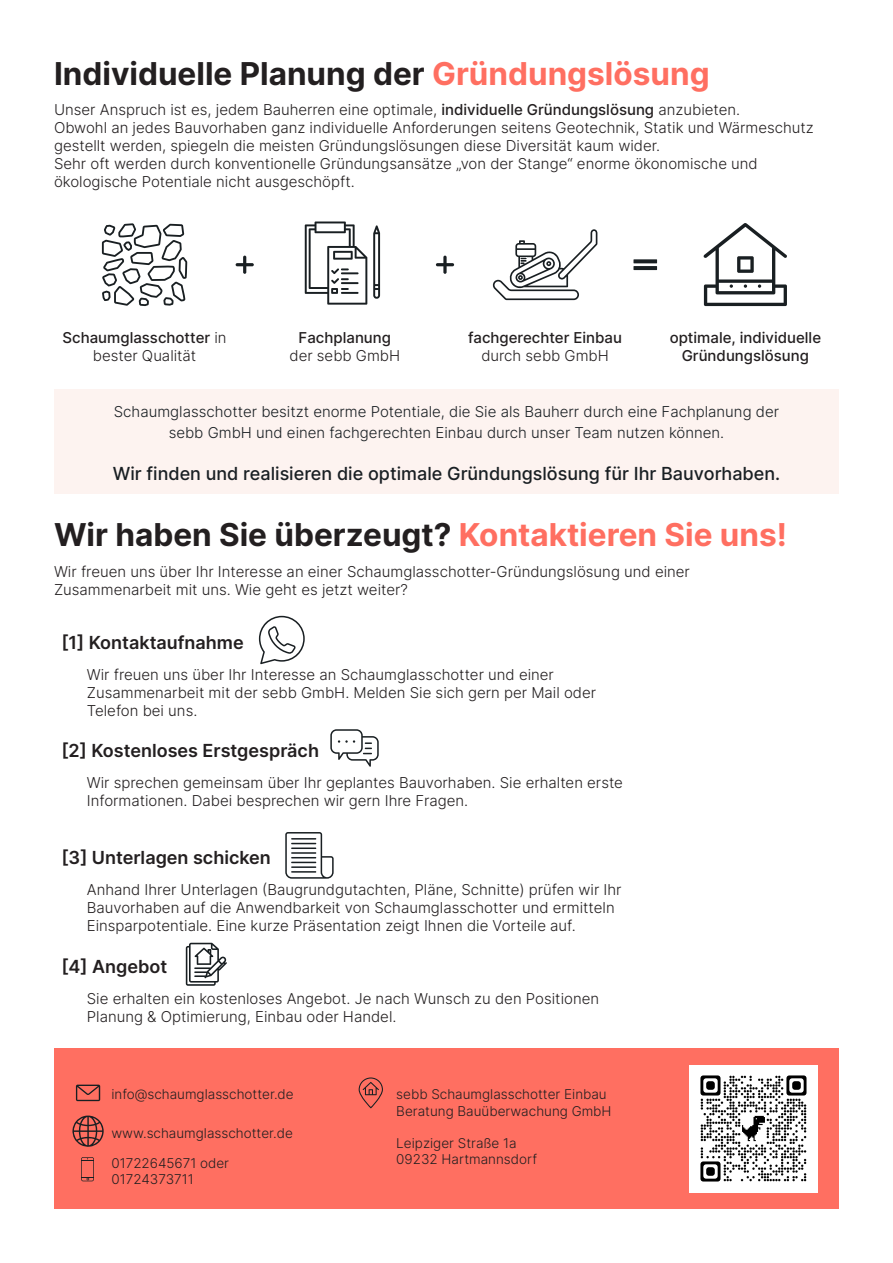
<style>
.page{position:relative;width:893px;height:1263px;background:#fff}
.page>*{position:absolute;margin:0;border:0;box-sizing:border-box;transform-origin:0 0}
.t1{font:700 31.5px "Inter";color:#231f20}
.t2{font:600 18px "Inter";color:#231f20}
.t3{font:500 18px "Inter";color:#191f23}
.t4{font:300 15px/18px "Inter";color:#231f20}
.t5{font:300 15px "Inter";color:#191f23}
.t6{font:500 15px/18px "Inter";color:#231f20;text-align:center}
.t7{font:300 13.5px/16.2px "Inter";color:#231f20}
.s1{color:#ff6f61}
.s2{font-weight:500}
.s3{font-weight:300}
</style>
<div class="page">
<div style="left:54px;top:1048px;width:785px;height:161px;background:#ff6f61"></div>
<svg style="left:259px;top:616px;width:46px;height:48px"></svg>
<svg style="left:330px;top:729px;width:49px;height:38px"></svg>
<svg style="left:285px;top:832px;width:49px;height:47px"></svg>
<svg style="left:186px;top:943px;width:41px;height:43px"></svg>
<svg style="left:76px;top:1084px;width:24px;height:17px"></svg>
<svg style="left:72px;top:1115px;width:32px;height:32px"></svg>
<svg style="left:81px;top:1157px;width:13px;height:24px"></svg>
<svg style="left:359px;top:1077px;width:24px;height:31px"></svg>
<img style="left:690px;top:1065px;width:127px;height:127px">
<div style="left:54px;top:389px;width:785px;height:104px;background:#fdf3f0"></div>
<svg style="left:102px;top:223px;width:85px;height:83px"></svg>
<svg style="left:373px;top:225px;width:7px;height:74px"></svg>
<svg style="left:305px;top:221px;width:62px;height:84px"></svg>
<svg style="left:492px;top:229px;width:105px;height:71px"></svg>
<svg style="left:236px;top:256px;width:18px;height:18px"></svg>
<svg style="left:436px;top:256px;width:18px;height:18px"></svg>
<svg style="left:633px;top:259px;width:24px;height:11px"></svg>
<svg style="left:703px;top:223px;width:84px;height:83px"></svg>
<p class="t1" style="left:54px;top:50px;width:657px">Individuelle Planung der <span class="s1">Gründungslösung</span></p>
<p class="t4" style="left:54px;top:101px;width:688px">Unser Anspruch ist es, jedem Bauherren eine optimale, <span class="s2">individuelle Gründungslösung</span> anzubieten.</p>
<p class="t4" style="left:54px;top:119px;width:761px">Obwohl an jedes Bauvorhaben ganz individuelle Anforderungen seitens Geotechnik, Statik und Wärmeschutz gestellt werden, spiegeln die meisten Gründungslösungen diese Diversität kaum wider.</p>
<p class="t4" style="left:54px;top:155px;width:705px">Sehr oft werden durch konventionelle Gründungsansätze „von der Stange“ enorme ökonomische und ökologische Potentiale nicht ausgeschöpft.</p>
<p class="t6" style="left:63px;top:328px;width:166px">Schaumglasschotter <span class="s3">in bester Qualität</span></p>
<p class="t6" style="left:299px;top:328px;width:94px">Fachplanung</p>
<p class="t4" style="left:289px;top:346px;width:112px">der sebb GmbH</p>
<p class="t6" style="left:468px;top:328px;width:155px">fachgerechter Einbau</p>
<p class="t4" style="left:481px;top:346px;width:129px">durch sebb GmbH</p>
<p class="t6" style="left:670px;top:328px;width:153px">optimale, individuelle<br>Gründungslösung</p>
<p class="t5" style="left:114px;top:400px;width:667px">Schaumglasschotter besitzt enorme Potentiale, die Sie als Bauherr durch eine Fachplanung der</p>
<p class="t5" style="left:169px;top:421px;width:557px">sebb GmbH und einen fachgerechten Einbau durch unser Team nutzen können.</p>
<p class="t3" style="left:113px;top:460px;width:669px">Wir finden und realisieren die optimale Gründungslösung für Ihr Bauvorhaben.</p>
<p class="t1" style="left:54px;top:511px;width:734px">Wir haben Sie überzeugt? <span class="s1">Kontaktieren Sie uns!</span></p>
<p class="t4" style="left:54px;top:562px;width:637px">Wir freuen uns über Ihr Interesse an einer Schaumglasschotter-Gründungslösung und einer</p>
<p class="t4" style="left:54px;top:580px;width:355px">Zusammenarbeit mit uns. Wie geht es jetzt weiter?</p>
<p class="t2" style="left:62px;top:629px;width:184px">[1] Kontaktaufnahme</p>
<p class="t4" style="left:87px;top:665px;width:511px">Wir freuen uns über Ihr Interesse an Schaumglasschotter und einer<br>Zusammenarbeit mit der sebb GmbH. Melden Sie sich gern per Mail oder<br>Telefon bei uns.</p>
<p class="t2" style="left:62px;top:737px;width:259px">[2] Kostenloses Erstgespräch</p>
<p class="t4" style="left:87px;top:773px;width:538px">Wir sprechen gemeinsam über Ihr geplantes Bauvorhaben. Sie erhalten erste<br>Informationen. Dabei besprechen wir gern Ihre Fragen.</p>
<p class="t2" style="left:62px;top:845px;width:211px">[3] Unterlagen schicken</p>
<p class="t4" style="left:87px;top:880px;width:536px">Anhand Ihrer Unterlagen (Baugrundgutachten, Pläne, Schnitte) prüfen wir Ihr<br>Bauvorhaben auf die Anwendbarkeit von Schaumglasschotter und ermitteln<br>Einsparpotentiale. Eine kurze Präsentation zeigt Ihnen die Vorteile auf.</p>
<p class="t2" style="left:62px;top:953px;width:107px">[4] Angebot</p>
<p class="t4" style="left:87px;top:989px;width:514px">Sie erhalten ein kostenloses Angebot. Je nach Wunsch zu den Positionen<br>Planung &amp; Optimierung, Einbau oder Handel.</p>
<p class="t7" style="left:111px;top:1086px;width:184px">info@schaumglasschotter.de</p>
<p class="t7" style="left:111px;top:1124px;width:183px">www.schaumglasschotter.de</p>
<p class="t7" style="left:111px;top:1154px;width:119px">01722645671 oder</p>
<p class="t7" style="left:111px;top:1171px;width:84px">01724373711</p>
<p class="t7" style="left:396px;top:1086px;width:217px">sebb Schaumglasschotter Einbau<br>Beratung Bauüberwachung GmbH</p>
<p class="t7" style="left:396px;top:1135px;width:122px">Leipziger Straße 1a</p>
<p class="t7" style="left:396px;top:1151px;width:142px">09232 Hartmannsdorf</p>
</div>
